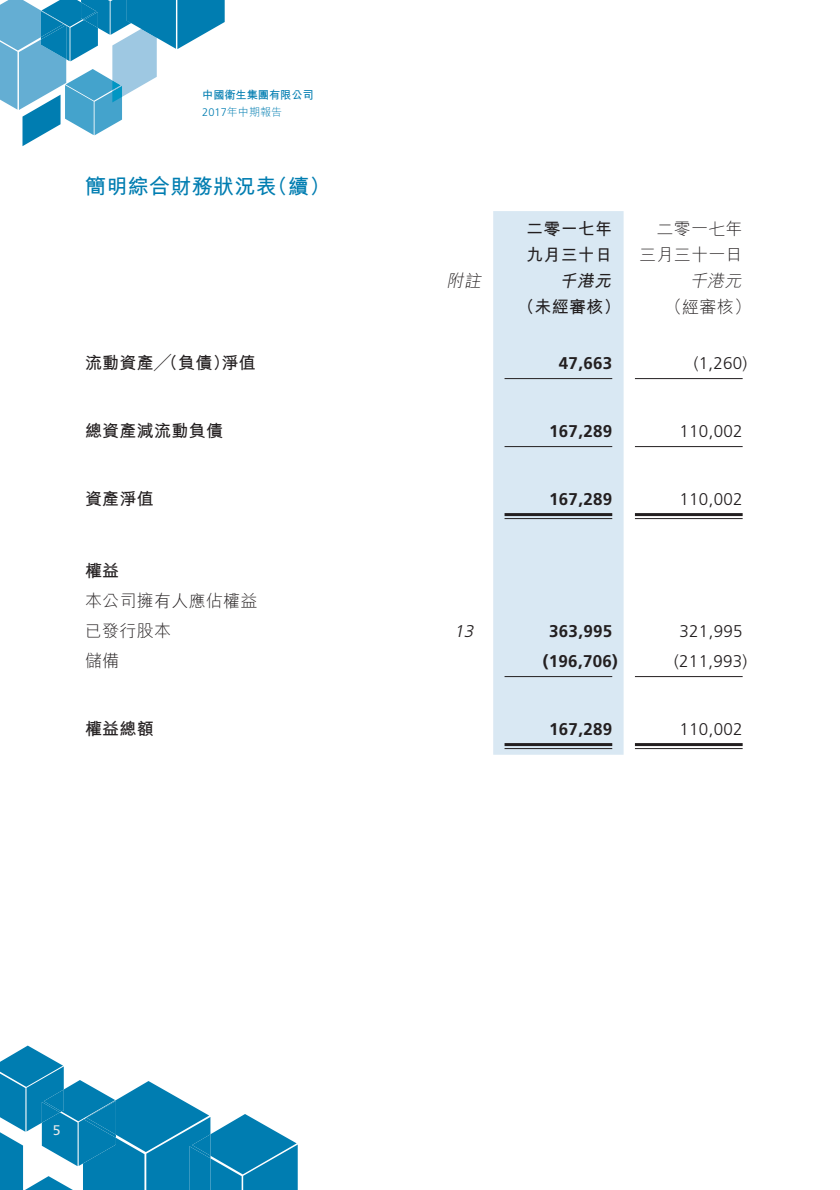
<style>
.page{position:relative;width:840px;height:1190px;background:#fff}
.page>*{position:absolute;margin:0;border:0;box-sizing:border-box;transform-origin:0 0}
.t1{font:21px "M Hei HK Bold E Ten B5 H";letter-spacing:.015em;color:#007db1}
.t2{font:17px "M Hei HK Bold E Ten B5 H";letter-spacing:.015em;color:#231f20}
.t3{font:300 17px "Frutiger LT Std";letter-spacing:.015em;color:#231f20}
.t4{font:700 17px "Frutiger LT Std";letter-spacing:.015em;color:#231f20}
.t5{font:17px/30px "M Hei HK Light E Ten B5 H";letter-spacing:.015em;color:#231f20}
.t6{font:italic 17px "M Hei HK Light E Ten B5 H";color:#231f20}
.t7{font:italic 17px "M Hei HK Bold E Ten B5 H";color:#231f20}
.t8{font:italic 300 17px "Frutiger LT Std";color:#231f20}
.t9{font:14px "Frutiger LT Std";color:#e6e7e8}
.t10{font:11.2px "M Hei HK Bold E Ten B5 H";letter-spacing:-.01em;color:#007db1}
.t11{font:11px "M Hei HK Light E Ten B5 H";letter-spacing:.005em;color:#007db1}
.s1{font-family:"Frutiger LT Std";font-weight:300}
</style>
<div class="page">
<svg style="left:0;top:0;width:225px;height:146px"></svg>
<svg style="left:0;top:1046px;width:298px;height:144px"></svg>
<div style="left:493px;top:211px;width:131px;height:544px;background:#d9e8f3"></div>
<hr style="left:505px;top:378px;width:107px;height:1px;background:#231f20">
<hr style="left:635px;top:378px;width:108px;height:1px;background:#231f20">
<hr style="left:505px;top:446px;width:107px;height:1px;background:#231f20">
<hr style="left:635px;top:446px;width:108px;height:1px;background:#231f20">
<hr style="left:505px;top:513px;width:107px;height:3px;background:#231f20">
<hr style="left:505px;top:518px;width:107px;height:1px;background:#231f20">
<hr style="left:635px;top:513px;width:108px;height:3px;background:#231f20">
<hr style="left:635px;top:518px;width:108px;height:1px;background:#231f20">
<hr style="left:505px;top:676px;width:107px;height:1px;background:#231f20">
<hr style="left:635px;top:676px;width:108px;height:1px;background:#231f20">
<hr style="left:505px;top:743px;width:107px;height:3px;background:#231f20">
<hr style="left:505px;top:748px;width:107px;height:1px;background:#231f20">
<hr style="left:635px;top:743px;width:108px;height:3px;background:#231f20">
<hr style="left:635px;top:748px;width:108px;height:1px;background:#231f20">
<p class="t10" style="left:202px;top:90px;width:113px">中國衛生集團有限公司</p>
<p class="t11" style="left:202px;top:108px;width:82px"><span class="s1">2017</span>年中期報告</p>
<p class="t1" style="left:85px;top:178px;width:247px">簡明綜合財務狀況表（續）</p>
<p class="t2" style="left:526px;top:222px;width:88px">二零一七年</p>
<p class="t5" style="left:657px;top:216px;width:88px">二零一七年</p>
<p class="t2" style="left:526px;top:248px;width:88px">九月三十日</p>
<p class="t5" style="left:639px;top:242px;width:105px">三月三十一日</p>
<p class="t6" style="left:446px;top:274px;width:39px">附註</p>
<p class="t7" style="left:559px;top:274px;width:56px">千港元</p>
<p class="t6" style="left:690px;top:274px;width:56px">千港元</p>
<p class="t2" style="left:517px;top:300px;width:105px">（未經審核）</p>
<p class="t5" style="left:665px;top:294px;width:88px">（經審核）</p>
<p class="t2" style="left:85px;top:356px;width:172px">流動資產╱（負債）淨值</p>
<p class="t4" style="left:559px;top:353px;width:55px">47,663</p>
<p class="t3" style="left:694px;top:356px;width:55px">(1,260)</p>
<p class="t2" style="left:85px;top:424px;width:139px">總資產減流動負債</p>
<p class="t4" style="left:549px;top:421px;width:65px">167,289</p>
<p class="t3" style="left:680px;top:424px;width:65px">110,002</p>
<p class="t2" style="left:85px;top:492px;width:70px">資產淨值</p>
<p class="t4" style="left:549px;top:489px;width:65px">167,289</p>
<p class="t3" style="left:680px;top:492px;width:65px">110,002</p>
<p class="t2" style="left:85px;top:564px;width:36px">權益</p>
<p class="t5" style="left:85px;top:588px;width:174px">本公司擁有人應佔權益已發行股本</p>
<p class="t8" style="left:454px;top:624px;width:24px">13</p>
<p class="t4" style="left:549px;top:621px;width:65px">363,995</p>
<p class="t3" style="left:680px;top:624px;width:65px">321,995</p>
<p class="t5" style="left:85px;top:648px;width:36px">儲備</p>
<p class="t4" style="left:543px;top:651px;width:77px">(196,706)</p>
<p class="t3" style="left:674px;top:654px;width:75px">(211,993)</p>
<p class="t2" style="left:85px;top:722px;width:70px">權益總額</p>
<p class="t4" style="left:549px;top:719px;width:65px">167,289</p>
<p class="t3" style="left:680px;top:722px;width:65px">110,002</p>
<p class="t9" style="left:53px;top:1122px;width:9px">5</p>
</div>
